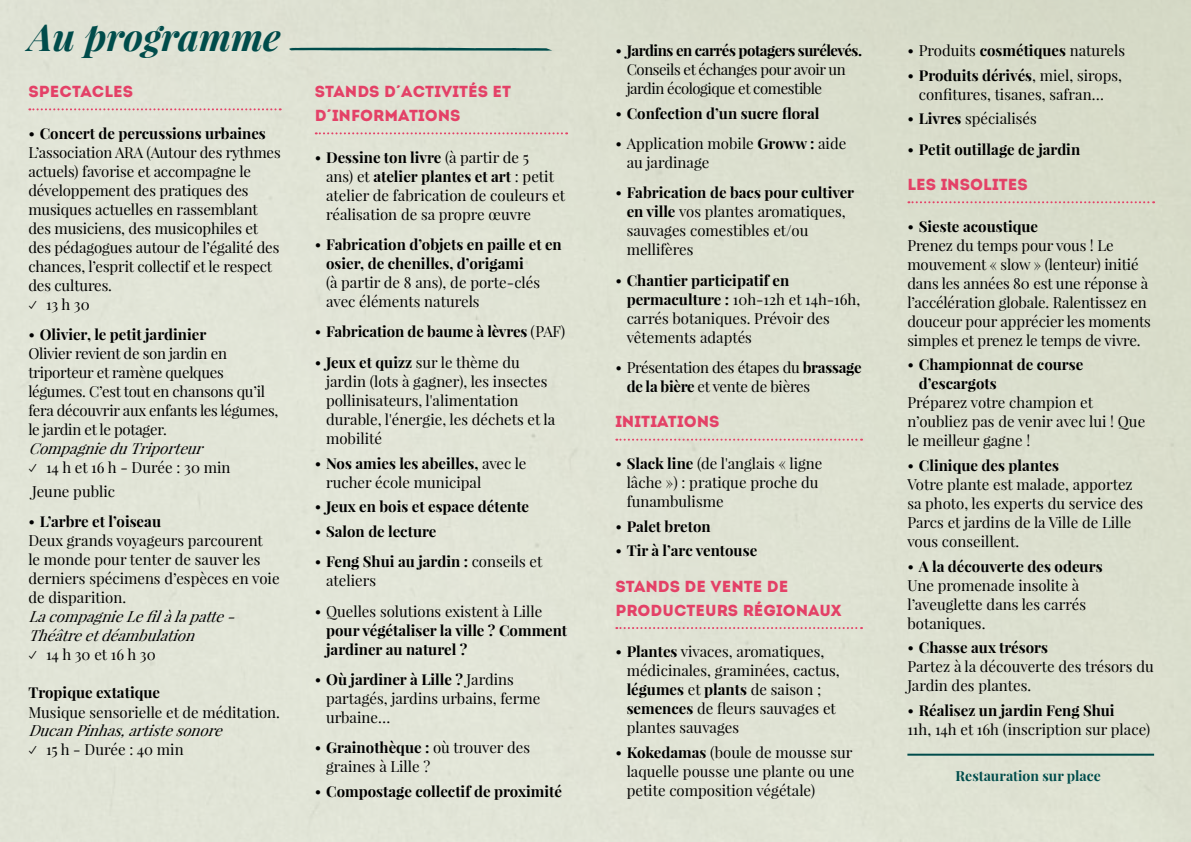
<style>
.page{position:relative;width:1191px;height:842px;background:#fff}
.page>*{position:absolute;margin:0;border:0;box-sizing:border-box;transform-origin:0 0}
.t1{font:italic 700 37.4px "Playfair Display";color:#004c4b}
.t2{font:16px/24px "Intro";color:#e44167}
.t3{font:15px/19px "Playfair Display";color:#000}
.t4{font:700 15px/19px "Playfair Display";color:#000}
.t5{font:15px/19px "Playfair Display";letter-spacing:-.02em;color:#000}
.t6{font:italic 15px/19px "Playfair Display";color:#000}
.t7{font:15px/19px "Playfair Display";letter-spacing:-.03em;color:#000}
.t8{font:700 14px "Playfair Display";color:#004c4b}
.s1{font-weight:400}
.s2{font-weight:700}
</style>
<div class="page">
<img style="left:0;top:0;width:1191px;height:842px">
<svg style="left:29px;top:108px;width:252px;height:2px"></svg>
<svg style="left:316px;top:132px;width:251px;height:2px"></svg>
<svg style="left:286px;top:48px;width:268px;height:4px"></svg>
<svg style="left:616px;top:439px;width:246px;height:2px"></svg>
<svg style="left:616px;top:627px;width:246px;height:2px"></svg>
<svg style="left:908px;top:201px;width:246px;height:2px"></svg>
<hr style="left:907px;top:754px;width:247px;height:2px;background:#004c4b">
<svg style="left:29px;top:300px;width:7px;height:9px"></svg>
<svg style="left:29px;top:464px;width:7px;height:8px"></svg>
<svg style="left:29px;top:651px;width:7px;height:9px"></svg>
<svg style="left:29px;top:746px;width:7px;height:9px"></svg>
<h1 class="t1" style="left:28px;top:11px;width:254px">Au programme</h1>
<p class="t2" style="left:28px;top:79px;width:106px">SPECTACLES</p>
<p class="t4" style="left:28px;top:123px;width:239px"><span class="s1">ʶ</span> Concert de percussions urbaines</p>
<p class="t3" style="left:28px;top:143px;width:254px">L’association ARA (Autour des rythmes</p>
<p class="t3" style="left:28px;top:162px;width:224px">actuels) favorise et accompagne le</p>
<p class="t3" style="left:28px;top:181px;width:222px">développement des pratiques des</p>
<p class="t3" style="left:28px;top:200px;width:231px">musiques actuelles en rassemblant</p>
<p class="t3" style="left:28px;top:219px;width:231px">des musiciens, des musicophiles et</p>
<p class="t3" style="left:28px;top:238px;width:253px">des pédagogues autour de l’égalité des</p>
<p class="t3" style="left:28px;top:257px;width:245px">chances, l’esprit collectif et le respect</p>
<p class="t3" style="left:28px;top:276px;width:85px">des cultures.</p>
<p class="t3" style="left:46px;top:295px;width:45px">13 h 30</p>
<p class="t5" style="left:28px;top:325px;width:251px">ʶ <span class="s2">Olivier, le petit jardinier<br></span>Olivier revient de son jardin en triporteur et ramène quelques légumes. C’est tout en chansons qu’il fera découvrir aux enfants les légumes, le jardin et le potager.</p>
<p class="t6" style="left:28px;top:439px;width:182px">CompagnieduTriporteur</p>
<p class="t3" style="left:32px;top:455px;width:200px;line-height:24px;text-indent:14px">14 h et 16 h - Durée : 30 min<br>Jeune public</p>
<p class="t3" style="left:28px;top:512px;width:253px">ʶ <span class="s2">L’arbre et l’oiseau<br></span>Deux grands voyageurs parcourent<br>le monde pour tenter de sauver les derniers spécimens d’espèces en voie de disparition.</p>
<p class="t6" style="left:28px;top:607px;width:214px">LacompagnieLefilàlapatte-<br>Théâtreetdéambulation</p>
<p class="t3" style="left:46px;top:645px;width:111px">14 h 30 et 16 h 30</p>
<p class="t4" style="left:28px;top:683px;width:133px">Tropique extatique</p>
<p class="t3" style="left:28px;top:702px;width:253px">Musique sensorielle et de méditation.</p>
<p class="t6" style="left:28px;top:721px;width:201px">DucanPinhas,artistesonore</p>
<p class="t3" style="left:46px;top:740px;width:139px">15 h - Durée : 40 min</p>
<p class="t2" style="left:315px;top:79px;width:198px">STANDS D´ACTIVITÉS ET<br>D´INFORMATIONS</p>
<p class="t3" style="left:326px;top:148px;width:240px;text-indent:-11px">ʶ <span class="s2">Dessine ton livre</span> (à partir de 5<br>ans) et <span class="s2">atelier plantes et art</span> : petit atelier de fabrication de couleurs et réalisation de sa propre œuvre</p>
<p class="t4" style="left:326px;top:235px;width:237px;text-indent:-11px"><span class="s1">ʶ</span> Fabrication d’objets en paille et en osier, de chenilles, d’origami</p>
<p class="t3" style="left:326px;top:273px;width:215px">(à partir de 8 ans), de porte-clés avec éléments naturels</p>
<p class="t4" style="left:315px;top:317px;width:252px;line-height:30.4px"><span class="s1">ʶ</span> Fabrication de baume à lèvres <span class="s1">(PAF) ʶ</span> Jeux et quizz <span class="s1">sur le thème du</span></p>
<p class="t3" style="left:326px;top:372px;width:231px">jardin (lots à gagner), les insectes pollinisateurs, l'alimentation durable, l'énergie, les déchets et la mobilité</p>
<p class="t3" style="left:326px;top:453px;width:202px;text-indent:-11px">ʶ <span class="s2">Nos amies les abeilles,</span> avec le rucher école municipal</p>
<p class="t4" style="left:315px;top:494px;width:216px;line-height:24.6px"><span class="s1">ʶ</span> Jeux en bois et espace détente <span class="s1">ʶ</span> Salon de lecture</p>
<p class="t3" style="left:326px;top:552px;width:218px;text-indent:-11px">ʶ <span class="s2">Feng Shui au jardin :</span> conseils et ateliers</p>
<p class="t3" style="left:315px;top:601px;width:229px">ʶ Quelles solutions existent à Lille</p>
<p class="t4" style="left:326px;top:620px;width:243px">pour végétaliser la ville ? Comment jardiner au naturel ?</p>
<p class="t3" style="left:326px;top:670px;width:216px;text-indent:-11px">ʶ <span class="s2">Où jardiner à Lille ?</span> Jardins partagés, jardins urbains, ferme urbaine…</p>
<p class="t3" style="left:326px;top:738px;width:205px;text-indent:-11px">ʶ <span class="s2">Grainothèque :</span> où trouver des graines à Lille ?</p>
<p class="t4" style="left:315px;top:782px;width:249px"><span class="s1">ʶ</span> Compostage collectif de proximité</p>
<p class="t7" style="left:626px;top:41px;width:237px;text-indent:-11px">ʶ <span class="s2">Jardins en carrés potagers surélevés.<br></span>Conseils et échanges pour avoir un jardin écologique et comestible</p>
<p class="t4" style="left:615px;top:98px;width:232px;line-height:30.4px"><span class="s1">ʶ</span> Confection d’un sucre floral<br><span class="s1">ʶ Application mobile</span> Groww : <span class="s1">aide</span></p>
<p class="t4" style="left:615px;top:147px;width:240px;line-height:30.4px;text-indent:11px"><span class="s1">au jardinage<br>ʶ</span> Fabrication de bacs pour cultiver</p>
<p class="t3" style="left:626px;top:202px;width:220px"><span class="s2">en ville</span> vos plantes aromatiques, sauvages comestibles et/ou mellifères</p>
<p class="t3" style="left:626px;top:270px;width:235px;text-indent:-11px">ʶ <span class="s2">Chantier participatif en permaculture :</span> 10h-12h et 14h-16h, carrés botaniques. Prévoir des vêtements adaptés</p>
<p class="t5" style="left:626px;top:358px;width:236px;text-indent:-11px">ʶ Présentation des étapes du <span class="s2">brassage de la bière</span> et vente de bières</p>
<p class="t2" style="left:615px;top:410px;width:106px">INITIATIONS</p>
<p class="t3" style="left:626px;top:454px;width:197px;text-indent:-11px">ʶ <span class="s2">Slack line</span> (de l'anglais « ligne lâche ») : pratique proche du funambulisme</p>
<p class="t4" style="left:615px;top:514px;width:143px;line-height:24.6px"><span class="s1">ʶ</span> Palet breton<br><span class="s1">ʶ</span> Tir à l’arc ventouse</p>
<p class="t2" style="left:615px;top:574px;width:228px">STANDS DE VENTE DE<br>PRODUCTEURS RÉGIONAUX</p>
<p class="t3" style="left:626px;top:642px;width:214px;text-indent:-11px">ʶ <span class="s2">Plantes</span> vivaces, aromatiques, médicinales, graminées, cactus, <span class="s2">légumes</span> et <span class="s2">plants</span> de saison ; <span class="s2">semences</span> de fleurs sauvages et plantes sauvages</p>
<p class="t3" style="left:626px;top:743px;width:229px;text-align:justify;text-indent:-11px">ʶ <span class="s2">Kokedamas</span> (boule de mousse sur laquelle pousse une plante ou une petite composition végétale)</p>
<p class="t3" style="left:907px;top:38px;width:219px;line-height:24.6px">ʶ Produits <span class="s2">cosmétiques</span> naturels ʶ <span class="s2">Produits dérivés</span>, miel, sirops,</p>
<p class="t3" style="left:907px;top:82px;width:198px;line-height:24.6px;text-indent:11px">confitures, tisanes, safran… ʶ <span class="s2">Livres</span> spécialisés</p>
<p class="t4" style="left:907px;top:139px;width:174px"><span class="s1">ʶ</span> Petit outillage de jardin</p>
<p class="t2" style="left:907px;top:172px;width:122px">LES INSOLITES</p>
<p class="t3" style="left:907px;top:216px;width:245px">ʶ <span class="s2">Sieste acoustique<br></span>Prenez du temps pour vous ! Le mouvement « slow » (lenteur) initié dans les années 80 est une réponse à l’accélération globale. Ralentissez en douceur pour apprécier les moments simples et prenez le temps de vivre.</p>
<p class="t4" style="left:918px;top:355px;width:166px;text-indent:-11px"><span class="s1">ʶ</span> Championnat de course d’escargots</p>
<p class="t3" style="left:907px;top:393px;width:239px">Préparez votre champion et n’oubliez pas de venir avec lui ! Que le meilleur gagne !</p>
<p class="t3" style="left:907px;top:456px;width:237px">ʶ <span class="s2">Clinique des plantes<br></span>Votre plante est malade, apportez sa photo, les experts du service des<br>Parcs et jardins de la Ville de Lille vous conseillent.</p>
<p class="t3" style="left:907px;top:557px;width:197px">ʶ <span class="s2">A la découverte des odeurs<br></span>Une promenade insolite à l’aveuglette dans les carrés botaniques.</p>
<p class="t3" style="left:907px;top:638px;width:248px">ʶ <span class="s2">Chasse aux trésors<br></span>Partez à la découverte des trésors du<br>Jardin des plantes.</p>
<p class="t3" style="left:907px;top:701px;width:244px">ʶ <span class="s2">Réalisez un jardin Feng Shui<br></span>11h, 14h et 16h (inscription sur place)</p>
<p class="t8" style="left:955px;top:767px;width:147px">Restauration sur place</p>
</div>
